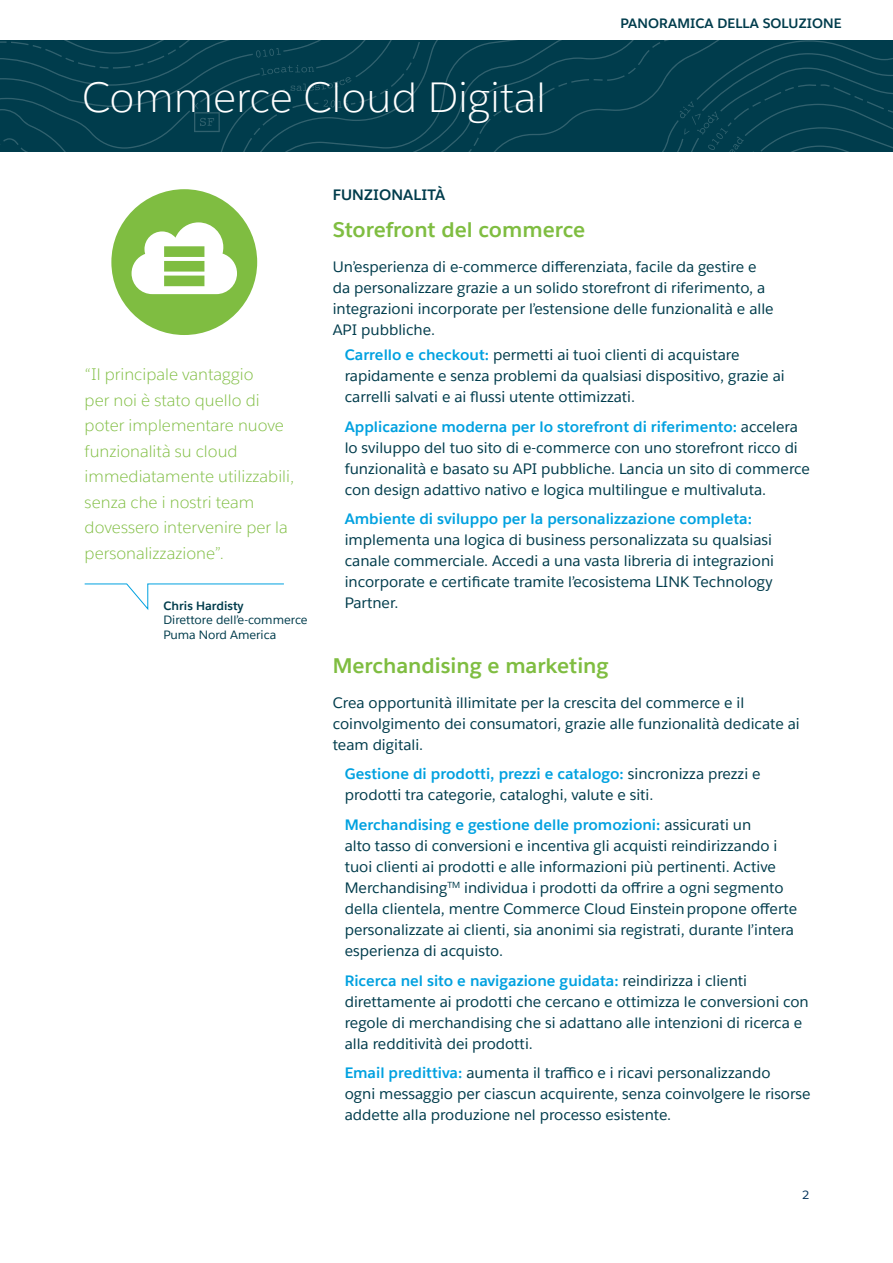
<style>
.page{position:relative;width:893px;height:1263px;background:#fff}
.page>*{position:absolute;margin:0;border:0;box-sizing:border-box;transform-origin:0 0}
.t1{font:300 42px "Salesforce Sans";color:#fff}
.MAIN_Green_Header_2{font:700 21px "Salesforce Sans";color:#7fbd41}
.QUOTE{font:300 16.5px/25.5px "Salesforce Sans";color:#7fbd41}
.t2{font:15px/21px "Salesforce Sans";color:#003c4c}
.t3{font:700 15px "Salesforce Sans";letter-spacing:.01em;color:#003c4c}
.t4{font:700 13.5px "Salesforce Sans";letter-spacing:.01em;color:#003c4c}
.Quote_Credit{font:12px/14.4px "Salesforce Sans";color:#003c4c}
.t5{font:11.85px "Salesforce Sans";color:#00315a}
.s1{font-weight:700}
.s2{font-weight:700;color:#00a1e0}
</style>
<div class="page">
<svg style="left:0;top:40px;width:893px;height:112px;background:#033e4e"></svg>
<svg style="left:84px;top:583px;width:200px;height:27px"></svg>
<div style="left:111px;top:189px;width:146px;height:146px;background:#7fbd41;border-radius:50%"></div>
<svg style="left:132px;top:222px;width:105px;height:72px"></svg>
<p class="t1" style="left:82px;top:71px;width:465px">Commerce Cloud Digital</p>
<p class="t4" style="left:620px;top:14px;width:223px">PANORAMICA DELLA SOLUZIONE</p>
<p class="QUOTE" style="left:85px;top:362px;width:211px">“Il principale vantaggio<br>per noi è stato quello di poter implementare nuove funzionalità su cloud immediatamente utilizzabili, senza che i nostri team dovessero intervenire per la personalizzazione”.</p>
<p class="Quote_Credit" style="left:164px;top:598px;width:146px"><span class="s1">Chris Hardisty<br></span>Direttore dell’e-commerce<br>Puma Nord America</p>
<p class="t3" style="left:333px;top:185px;width:114px">FUNZIONALITÀ</p>
<p class="MAIN_Green_Header_2" style="left:333px;top:216px;width:254px">Storefront del commerce</p>
<p class="t2" style="left:333px;top:256px;width:442px">Un’esperienza di e-commerce differenziata, facile da gestire e da personalizzare grazie a un solido storefront di riferimento, a integrazioni incorporate per l’estensione delle funzionalità e alle API pubbliche.</p>
<p class="t2" style="left:345px;top:344px;width:441px"><span class="s2">Carrello e checkout:</span> permetti ai tuoi clienti di acquistare rapidamente e senza problemi da qualsiasi dispositivo, grazie ai carrelli salvati e ai flussi utente ottimizzati.</p>
<p class="t2" style="left:345px;top:416px;width:467px"><span class="s2">Applicazione moderna per lo storefront di riferimento:</span> accelera lo sviluppo del tuo sito di e-commerce con uno storefront ricco di funzionalità e basato su API pubbliche. Lancia un sito di commerce con design adattivo nativo e logica multilingue e multivaluta.</p>
<p class="t2" style="left:345px;top:509px;width:431px"><span class="s2">Ambiente di sviluppo per la personalizzazione completa: </span>implementa una logica di business personalizzata su qualsiasi canale commerciale. Accedi a una vasta libreria di integrazioni incorporate e certificate tramite l’ecosistema LINK Technology Partner.</p>
<p class="MAIN_Green_Header_2" style="left:333px;top:652px;width:278px">Merchandising e marketing</p>
<p class="t2" style="left:333px;top:692px;width:469px">Crea opportunità illimitate per la crescita del commerce e il coinvolgimento dei consumatori, grazie alle funzionalità dedicate ai team digitali.</p>
<p class="t2" style="left:345px;top:763px;width:417px"><span class="s2">Gestione di prodotti, prezzi e catalogo:</span> sincronizza prezzi e prodotti tra categorie, cataloghi, valute e siti.</p>
<p class="t2" style="left:345px;top:814px;width:454px"><span class="s2">Merchandising e gestione delle promozioni:</span> assicurati un<br>alto tasso di conversioni e incentiva gli acquisti reindirizzando i tuoi clienti ai prodotti e alle informazioni più pertinenti. Active Merchandising<sup>TM</sup> individua i prodotti da offrire a ogni segmento della clientela, mentre Commerce Cloud Einsteinpropone offerte personalizzate ai clienti, sia anonimi sia registrati, durante l’intera esperienza di acquisto.</p>
<p class="t2" style="left:345px;top:970px;width:466px"><span class="s2">Ricerca nel sito e navigazione guidata:</span> reindirizza i clienti direttamente ai prodotti che cercano e ottimizza le conversioni con regole di merchandising che si adattano alle intenzioni di ricerca e alla redditività dei prodotti.</p>
<p class="t2" style="left:345px;top:1062px;width:467px"><span class="s2">Email predittiva:</span> aumenta il traffico e i ricavi personalizzando<br>ogni messaggio per ciascun acquirente, senza coinvolgere le risorse addette alla produzione nel processo esistente.</p>
<p class="t5" style="left:802px;top:1187px;width:9px">2</p>
</div>
